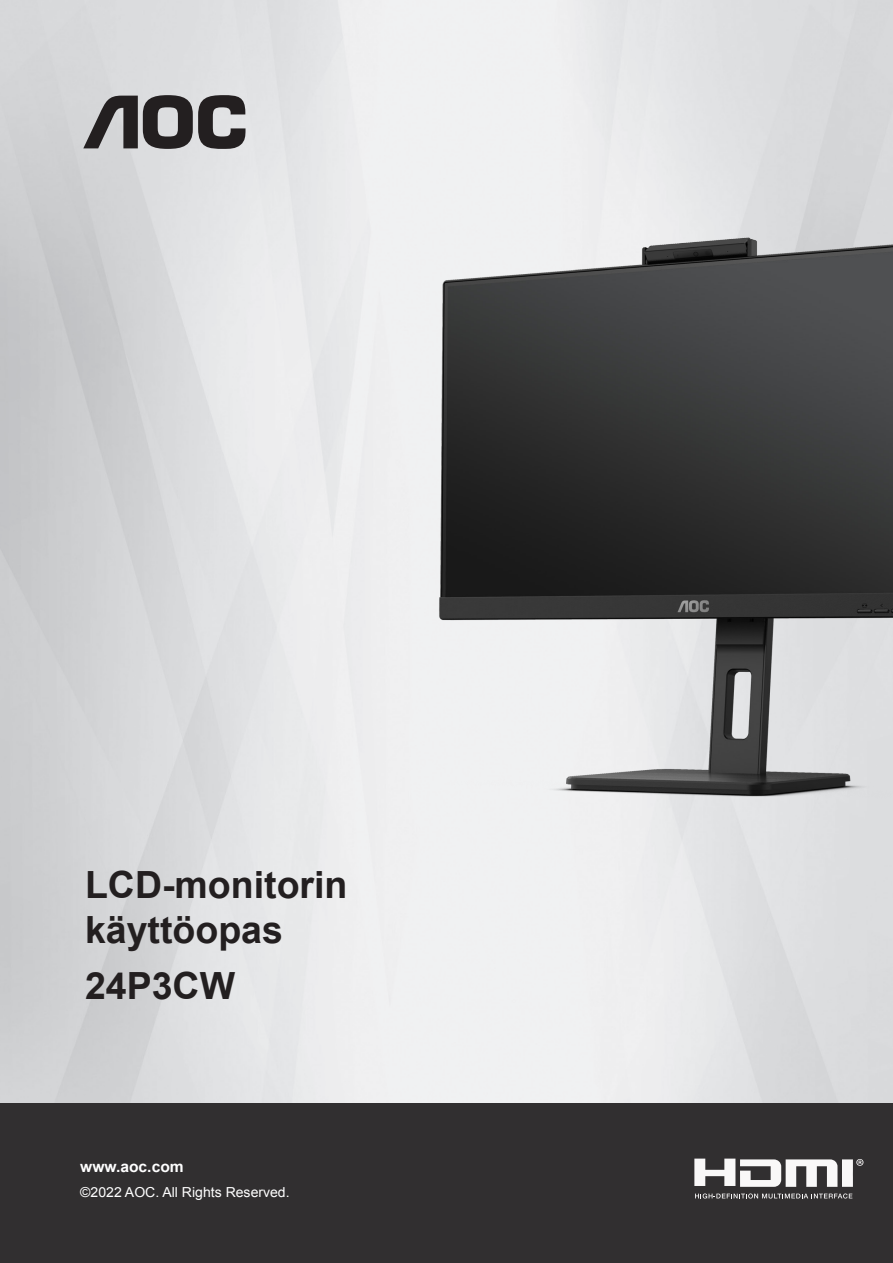
<style>
.page{position:relative;width:893px;height:1263px;background:#fff}
.page>*{position:absolute;margin:0;border:0;box-sizing:border-box;transform-origin:0 0}
.无间隔{font:700 37.5px/45px "Arial";color:#231f20}
.t1{font:700 15.3px "Arial";color:#fff}
.t2{font:13.8px "Arial";color:#fff}
</style>
<div class="page">
<img style="left:0;top:0;width:893px;height:1104px">
<svg style="left:83px;top:95px;width:162px;height:54px;background:#716f70"></svg>
<div style="left:0;top:1104px;width:893px;height:159px;background:#312f30"></div>
<img style="left:400px;top:178px;width:493px;height:751px">
<svg style="left:695px;top:1193px;width:157px;height:5px"></svg>
<svg style="left:694px;top:1158px;width:169px;height:29px"></svg>
<p class="无间隔" style="left:85px;top:863px;width:264px">LCD-monitorin käyttöopas</p>
<p class="无间隔" style="left:85px;top:965px;width:152px">24P3CW</p>
<p class="t1" style="left:80px;top:1156px;width:105px">www.aoc.com</p>
<p class="t2" style="left:80px;top:1183px;width:211px">©2022 AOC. All Rights Reserved.</p>
</div>
